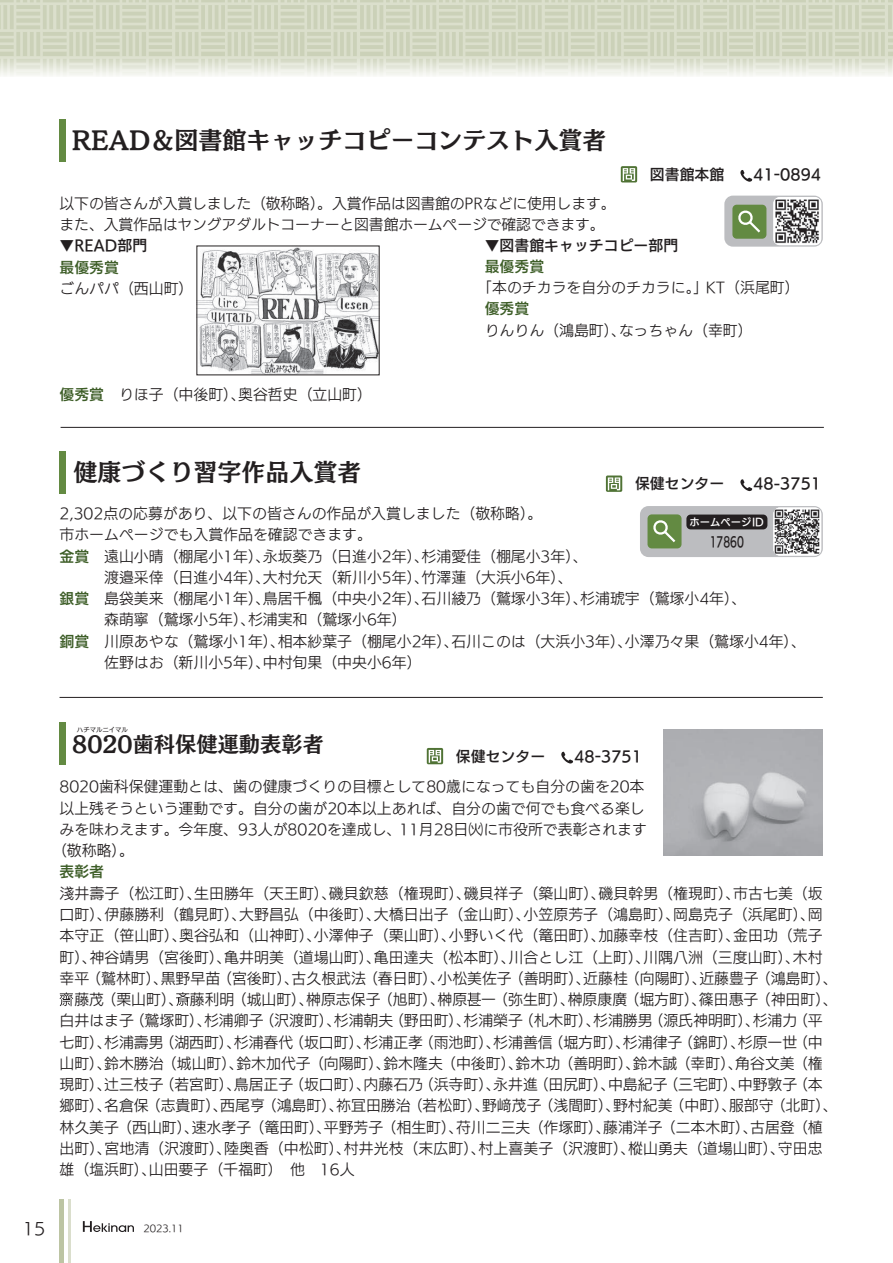
<style>
.page{position:relative;width:893px;height:1263px;background:#fff}
.page>*{position:absolute;margin:0;border:0;box-sizing:border-box;transform-origin:0 0}
.t1{font:24px "Mode Min A Large Pro B";color:#231f20}
.t2{font:21.3px "Mode Min A Large Pro B";color:#231f20}
.t3{font:16.95px "UD Kakugo Small Pr 6 R";color:#231f20}
.t4{font:14.85px/21.3px "UD Kakugo Small Pr 6 R";color:#231f20}
.t5{font:14.85px "UD Kakugo Small Pr 6 N DB";color:#231f20}
.t6{font:14.85px "UD Kakugo Small Pr 6 DB";color:#3d5d27}
.t7{font:13.8px "UD Kakugo Small Pr 6 DB";color:#231f20;scale:.72 1}
.t8{font:10.65px "UD Kakugo Small Pr 6 DB";color:#fff}
.t9{font:9.6px "UD Kakugo Small Pr 6 R";color:#231f20}
.t10{font:6.45px "Mode Min A Large Pro B";color:#231f20}
.s1{font-family:"UD Kakugo Small Pr 6 R";color:#231f20}
.s2{font-family:"UD Kakugo Small Pr 6 DB";color:#3d5d27}
</style>
<div class="page">
<img style="left:0;top:0;width:893px;height:76px">
<svg style="left:60px;top:992px;width:13px;height:14px"></svg>
<svg style="left:176px;top:992px;width:14px;height:14px"></svg>
<svg style="left:467px;top:992px;width:14px;height:14px"></svg>
<svg style="left:606px;top:475px;width:16px;height:17px"></svg>
<svg style="left:608px;top:477px;width:12px;height:13px"></svg>
<svg style="left:740px;top:479px;width:12px;height:12px"></svg>
<hr style="left:60px;top:697px;width:763px;height:1px;background:#231f20">
<hr style="left:61px;top:427px;width:763px;height:1px;background:#231f20">
<div style="left:60px;top:451px;width:6px;height:42px;background:#638a42"></div>
<div style="left:60px;top:722px;width:6px;height:43px;background:#638a42"></div>
<div style="left:640px;top:506px;width:183px;height:51px;background:#bcbdc0;border-radius:9px"></div>
<div style="left:647px;top:514px;width:34px;height:34px;background:#638a42;border-radius:4px"></div>
<svg style="left:653px;top:520px;width:23px;height:23px"></svg>
<img style="left:773px;top:507px;width:48px;height:49px">
<div style="left:686px;top:514px;width:81px;height:15px;background:#231f20;border-radius:4px"></div>
<svg style="left:427px;top:748px;width:16px;height:16px"></svg>
<svg style="left:429px;top:750px;width:12px;height:13px"></svg>
<svg style="left:561px;top:752px;width:12px;height:11px"></svg>
<img style="left:663px;top:730px;width:160px;height:126px">
<svg style="left:621px;top:166px;width:16px;height:16px"></svg>
<svg style="left:623px;top:168px;width:12px;height:13px"></svg>
<svg style="left:740px;top:170px;width:12px;height:12px"></svg>
<div style="left:60px;top:119px;width:6px;height:43px;background:#638a42"></div>
<div style="left:724px;top:196px;width:99px;height:51px;background:#bcbdc0;border-radius:9px"></div>
<div style="left:732px;top:205px;width:34px;height:34px;background:#638a42;border-radius:4px"></div>
<svg style="left:738px;top:210px;width:22px;height:23px"></svg>
<img style="left:773px;top:197px;width:48px;height:48px">
<img style="left:199px;top:248px;width:178px;height:125px">
<svg style="left:83px;top:1221px;width:51px;height:11px"></svg>
<hr style="left:60px;top:1199px;width:4px;height:64px;background:#bcc4a3">
<hr style="left:68px;top:1199px;width:2px;height:64px;background:#dadecc">
<h1 class="t1" style="left:72px;top:120px;width:536px">READ＆図書館キャッチコピーコンテスト入賞者</h1>
<p class="t5" style="left:650px;top:166px;width:173px">図書館本館　 41-0894</p>
<p class="t4" style="left:60px;top:193px;width:558px">以下の皆さんが入賞しました（敬称略）。入賞作品は図書館のPRなどに使用します。また、入賞作品はヤングアダルトコーナーと図書館ホームページで確認できます。</p>
<p class="t5" style="left:60px;top:237px;width:89px">▼READ部門</p>
<p class="t6" style="left:60px;top:259px;width:61px">最優秀賞</p>
<p class="t4" style="left:60px;top:278px;width:135px">ごんパパ（西山町）</p>
<p class="t5" style="left:485px;top:237px;width:195px">▼図書館キャッチコピー部門</p>
<p class="t6" style="left:485px;top:258px;width:61px">最優秀賞</p>
<p class="t4" style="left:477px;top:277px;width:324px">「本のチカラを自分のチカラに。」KT（浜尾町）</p>
<p class="t6" style="left:485px;top:301px;width:76px">優秀賞<span class="s1">　　</span></p>
<p class="t4" style="left:485px;top:320px;width:269px">りんりん（鴻島町）、なっちゃん（幸町）</p>
<p class="t4" style="left:60px;top:384px;width:314px"><span class="s2">優秀賞</span>　りほ子（中後町）、奥谷哲史（立山町）</p>
<h1 class="t1" style="left:73px;top:451px;width:289px">健康づくり習字作品入賞者</h1>
<p class="t5" style="left:635px;top:476px;width:188px">保健センター　 48-3751</p>
<p class="t8" style="left:690px;top:516px;width:76px">ホームページID</p>
<p class="t7" style="left:710px;top:534px;width:49px">17860</p>
<p class="t4" style="left:60px;top:503px;width:484px">2,302点の応募があり、以下の皆さんの作品が入賞しました（敬称略）。</p>
<p class="t4" style="left:60px;top:525px;width:314px">市ホームページでも入賞作品を確認できます。</p>
<p class="t4" style="left:60px;top:546px;width:530px"><span class="s2">金賞</span> 遠山小晴（棚尾小1年）、永坂葵乃（日進小2年）、杉浦愛佳（棚尾小3年）、</p>
<p class="t4" style="left:104px;top:567px;width:470px">渡邉采倖（日進小4年）、大村允天（新川小5年）、竹澤蓮（大浜小6年）、</p>
<p class="t4" style="left:60px;top:588px;width:688px"><span class="s2">銀賞</span> 島袋美来（棚尾小1年）、鳥居千楓（中央小2年）、石川綾乃（鷲塚小3年）、杉浦琥宇（鷲塚小4年）、</p>
<p class="t4" style="left:104px;top:610px;width:304px">森萌寧（鷲塚小5年）、杉浦実和（鷲塚小6年）</p>
<p class="t4" style="left:60px;top:631px;width:748px"><span class="s2">銅賞</span> 川原あやな（鷲塚小1年）、相本紗葉子（棚尾小2年）、石川このは（大浜小3年）、小澤乃々果（鷲塚小4年）、</p>
<p class="t4" style="left:104px;top:652px;width:319px">佐野はお（新川小5年）、中村旬果（中央小6年）</p>
<p class="t10" style="left:77px;top:724px;width:53px">ハチマルニイマル</p>
<h2 class="t2" style="left:72px;top:725px;width:253px">8020歯科保健運動表彰者</h2>
<p class="t5" style="left:456px;top:748px;width:188px">保健センター　 48-3751</p>
<p class="t4" style="left:60px;top:776px;width:586px">8020歯科保健運動とは、歯の健康づくりの目標として80歳になっても自分の歯を20本</p>
<p class="t4" style="left:60px;top:798px;width:587px">以上残そうという運動です。自分の歯が20本以上あれば、自分の歯で何でも食べる楽し</p>
<p class="t4" style="left:60px;top:819px;width:589px">みを味わえます。今年度、93人が8020を達成し、11月28日㈫に市役所で表彰されます</p>
<p class="t4" style="left:52px;top:840px;width:83px">（敬称略）。</p>
<p class="t6" style="left:60px;top:864px;width:46px">表彰者</p>
<p class="t4" style="left:60px;top:883px;width:765px">淺井壽子（松江町）、生田勝年（天王町）、磯貝欽慈（権現町）、磯貝祥子（築山町）、磯貝幹男（権現町）、市古七美（坂</p>
<p class="t4" style="left:60px;top:904px;width:765px">口町）、伊藤勝利（鶴見町）、大野昌弘（中後町）、大橋日出子（金山町）、小笠原芳子（鴻島町）、岡島克子（浜尾町）、岡</p>
<p class="t4" style="left:60px;top:925px;width:765px">本守正（笹山町）、奥谷弘和（山神町）、小澤伸子（栗山町）、小野いく代（篭田町）、加藤幸枝（住吉町）、金田功（荒子</p>
<p class="t4" style="left:60px;top:947px;width:765px">町）、神谷靖男（宮後町）、亀井明美（道場山町）、亀田達夫（松本町）、川合とし江（上町）、川隅八洲（三度山町）、木村</p>
<p class="t4" style="left:60px;top:968px;width:780px">幸平（鷲林町）、黒野早苗（宮後町）、古久根武法（春日町）、小松美佐子（善明町）、近藤桂（向陽町）、近藤豊子（鴻島町）、</p>
<p class="t4" style="left:74px;top:989px;width:765px">藤茂（栗山町）、藤利明（城山町）、榊原志保子（旭町）、榊原 一（弥生町）、榊原康廣（堀方町）、篠田惠子（神田町）、</p>
<p class="t4" style="left:60px;top:1010px;width:765px">白井はま子（鷲塚町）、杉浦卿子（沢渡町）、杉浦朝夫（野田町）、杉浦榮子（札木町）、杉浦勝男（源氏神明町）、杉浦力（平</p>
<p class="t4" style="left:60px;top:1032px;width:765px">七町）、杉浦壽男（湖西町）、杉浦春代（坂口町）、杉浦正孝（雨池町）、杉浦善信（堀方町）、杉浦律子（錦町）、杉原一世（中</p>
<p class="t4" style="left:60px;top:1053px;width:765px">山町）、鈴木勝治（城山町）、鈴木加代子（向陽町）、鈴木隆夫（中後町）、鈴木功（善明町）、鈴木誠（幸町）、⻆谷文美（権</p>
<p class="t4" style="left:60px;top:1074px;width:765px">現町）、辻三枝子（若宮町）、鳥居正子（坂口町）、内藤石乃（浜寺町）、永井進（田尻町）、中島紀子（三宅町）、中野敦子（本</p>
<p class="t4" style="left:60px;top:1095px;width:780px">郷町）、名倉保（志貴町）、西尾亨（鴻島町）、祢冝田勝治（若松町）、野﨑茂子（浅間町）、野村紀美（中町）、服部守（北町）、</p>
<p class="t4" style="left:60px;top:1117px;width:765px">林久美子（西山町）、速水孝子（篭田町）、平野芳子（相生町）、苻川二三夫（作塚町）、藤浦洋子（二本木町）、古居登（植</p>
<p class="t4" style="left:60px;top:1138px;width:765px">出町）、宮地清（沢渡町）、陸奥香（中松町）、村井光枝（末広町）、村上喜美子（沢渡町）、樅山勇夫（道場山町）、守田忠</p>
<p class="t4" style="left:60px;top:1159px;width:297px">雄（塩浜町）、山田要子（千福町）　他　16人</p>
<p class="t3" style="left:23px;top:1220px;width:24px">15</p>
<p class="t9" style="left:144px;top:1223px;width:42px">2023.11</p>
</div>
